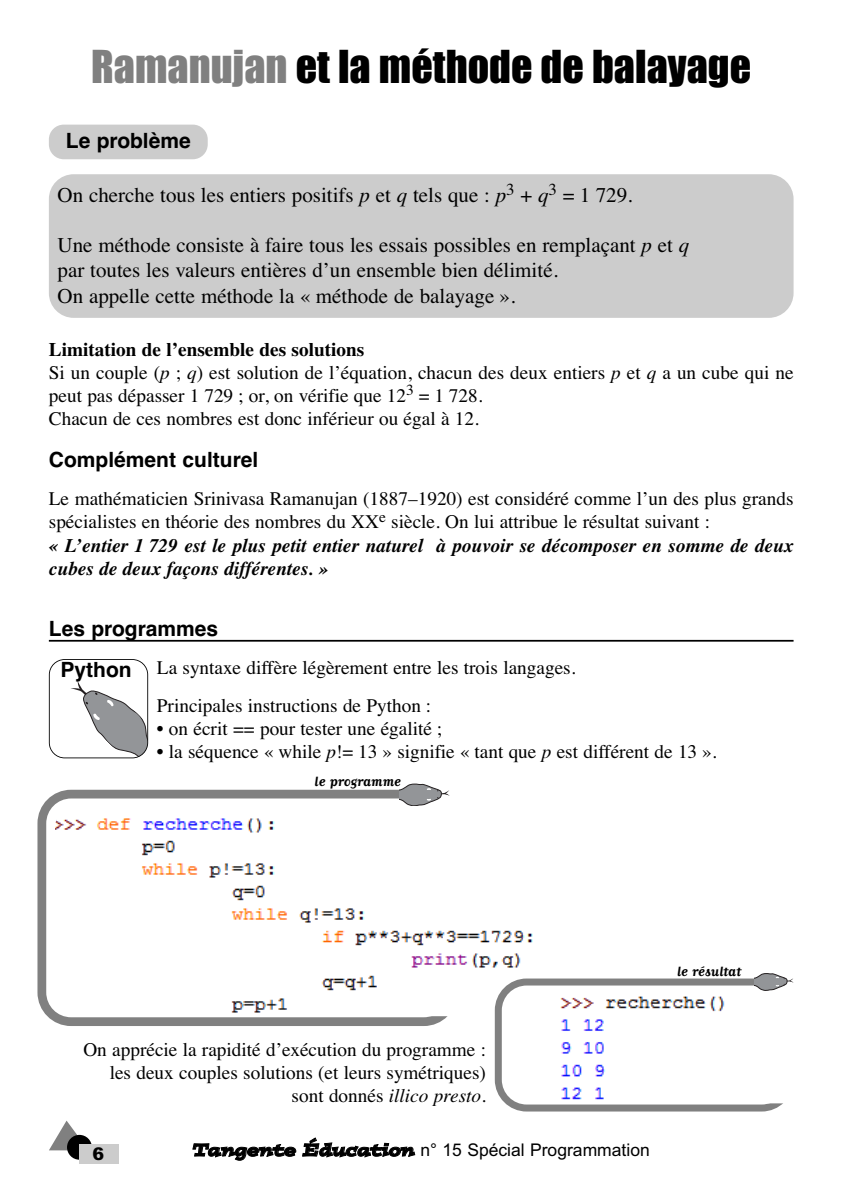
<style>
.page{position:relative;width:844px;height:1191px;background:#fff}
.page>*{position:absolute;margin:0;border:0;box-sizing:border-box;transform-origin:0 0}
.t1{font:42px "Impact";color:#000}
.t2{font:21px/25.2px "Times";color:#000}
.t3{font:700 21px "Helvetica";color:#000}
.t4{font:19.25px/23.1px "Times";color:#000}
.t5{font:17.5px "Arial MS";color:#000}
.t6{font:900 17.5px "Arial";color:#000}
.t7{font:700 15.75px "Matrix Script";color:#000}
.s1{color:#808080}
.s2{font-style:italic}
.s3{font-weight:700}
.s4{font-weight:700;font-style:italic}
.s5{font-family:"Postino";font-style:italic}
</style>
<div class="page">
<div style="left:49px;top:174px;width:744px;height:144px;background:#ccc;border-radius:25px"></div>
<div style="left:49px;top:125px;width:159px;height:34px;background:#ccc;border-radius:15px"></div>
<svg style="left:49px;top:1120px;width:28px;height:30px"></svg>
<div style="left:67px;top:1134px;width:25px;height:25px;background:#000;border-radius:50%"></div>
<div style="left:79px;top:1144px;width:39px;height:20px;background:#ccc"></div>
<hr style="left:49px;top:640px;width:744px;height:1px;background:#000">
<svg style="left:37px;top:789px;width:411px;height:237px"></svg>
<svg style="left:71px;top:680px;width:77px;height:78px"></svg>
<div style="left:49px;top:659px;width:99px;height:99px;border:2px solid #000;border-radius:16px"></div>
<img style="left:55px;top:810px;width:478px;height:206px">
<svg style="left:494px;top:973px;width:299px;height:138px"></svg>
<svg style="left:399px;top:784px;width:58px;height:33px"></svg>
<h1 class="t1" style="left:91px;top:53px;width:661px"><span class="s1">Ramanujan</span> et la méthode de balayage</h1>
<p class="t3" style="left:66px;top:133px;width:126px">Le problème</p>
<p class="t2" style="left:58px;top:184px;width:576px">On cherche tous les entiers positifs <span class="s2">p</span> et <span class="s2">q</span> tels que : <span class="s2">p</span><sup>3</sup> + <span class="s2">q</span><sup>3</sup> = 1 729.</p>
<p class="t2" style="left:58px;top:234px;width:633px">Une méthode consiste à faire tous les essais possibles en remplaçant <span class="s2">p</span> et <span class="s2">q </span>par toutes les valeurs entières d’un ensemble bien délimité.<br>On appelle cette méthode la « méthode de balayage ».</p>
<p class="t4" style="left:49px;top:339px;width:746px"><span class="s3">Limitation de l’ensemble des solutions<br></span>Si un couple (<span class="s2">p</span> ; <span class="s2">q</span>) est solution de l’équation, chacun des deux entiers <span class="s2">p</span> et <span class="s2">q</span> a un cube qui ne peut pas dépasser 1 729 ; or, on vérifie que 12<sup>3</sup> = 1 728.<br>Chacun de ces nombres est donc inférieur ou égal à 12.</p>
<p class="t3" style="left:49px;top:452px;width:211px">Complément culturel</p>
<p class="t4" style="left:49px;top:489px;width:746px">Le mathématicien Srinivasa Ramanujan (1887–1920) est considéré comme l’un des plus grands spécialistes en théorie des nombres du XX<sup>e</sup> siècle. On lui attribue le résultat suivant :<br><span class="s4">« L’entier 1 729 est le plus petit entier naturel à pouvoir se décomposer en somme de deux cubes de deux façons différentes. »</span></p>
<p class="t3" style="left:49px;top:620px;width:171px">Les programmes</p>
<p class="t4" style="left:157px;top:650px;width:420px;line-height:38px">La syntaxe diffère légèrement entre les trois langages.<br>Principales instructions de Python :</p>
<p class="t4" style="left:157px;top:719px;width:287px">• on écrit == pour tester une égalité ;</p>
<p class="t4" style="left:157px;top:742px;width:561px">• la séquence « while <span class="s2">p</span>!= 13 » signifie « tant que <span class="s2">p</span> est différent de 13 ».</p>
<p class="t3" style="left:60px;top:662px;width:73px">Python</p>
<p class="t7" style="left:314px;top:771px;width:88px">le programme</p>
<p class="t4" style="left:83px;top:1039px;width:404px;text-align:right">On apprécie la rapidité d’exécution du programme : les deux couples solutions (et leurs symétriques) sont donnés <span class="s2">illico presto</span>.</p>
<p class="t6" style="left:92px;top:1148px;width:13px">6</p>
<p class="t5" style="left:193px;top:1143px;width:458px"><span class="s5">Tangente Éducation</span> n° 15 Spécial Programmation</p>
<p class="t7" style="left:677px;top:961px;width:66px">le résultat</p>
</div>
